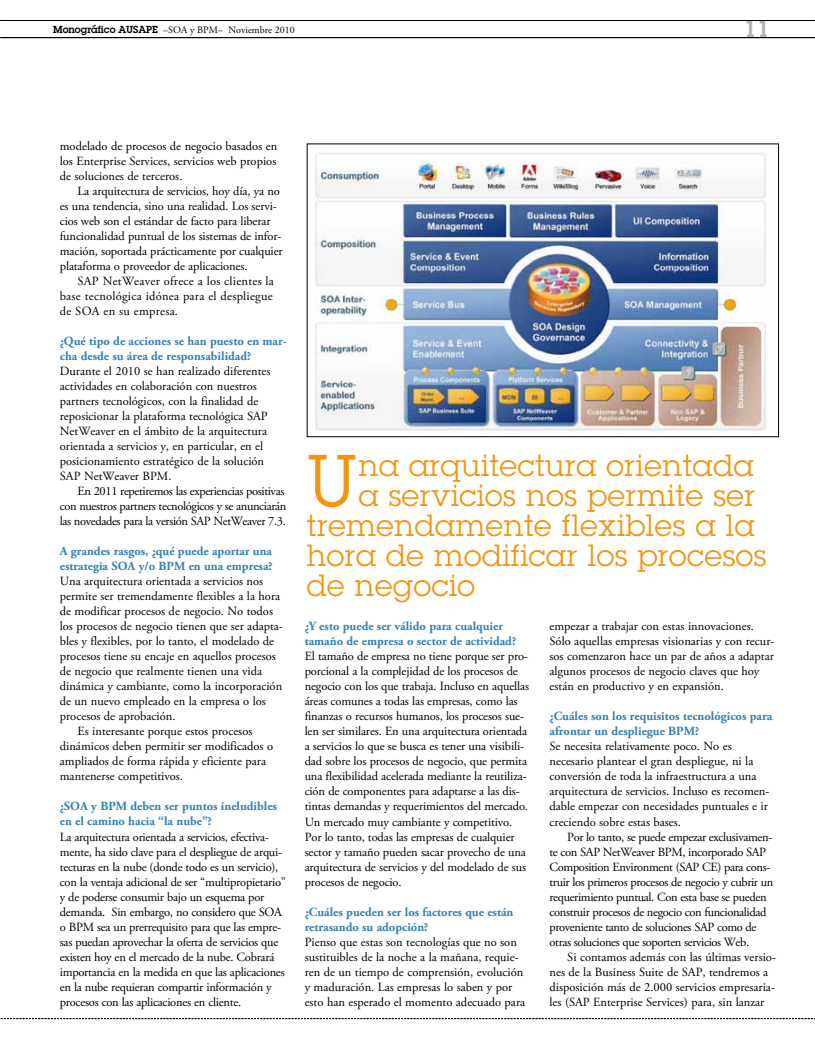
<style>
.page{position:relative;width:815px;height:1053px;background:#fff}
.page>*{position:absolute;margin:0;border:0;box-sizing:border-box;transform-origin:0 0}
.t1{font:72px "Lubalin Graph Std";color:#f39512}
.t2{font:30px "Lubalin Graph Std";letter-spacing:.02em;color:#f39512}
.t3{font:600 22.5px "Lubalin Graph Std";color:#b1b3b4}
.t4{font:12.5px/15px "Adobe Garamond Pro";letter-spacing:-.01em;color:#000}
.t5{font:12.5px/15px "Adobe Garamond Pro";letter-spacing:-.03em;color:#000}
.t6{font:700 12.5px/15px "Adobe Garamond Pro";color:#3481b3}
.t7{font:10px "Adobe Garamond Pro";color:#000}
.s1{font-family:"Lubalin Graph Std";font-weight:600}
</style>
<div class="page">
<hr style="left:0;top:37px;width:815px;height:1px;background:#000">
<svg style="left:1px;top:1018px;width:814px;height:1px"></svg>
<hr style="left:0;top:20px;width:815px;height:1px;background:#000">
<img style="left:315px;top:152px;width:451px;height:279px">
<div style="left:307px;top:144px;width:472px;height:293px;border:1px solid #000"></div>
<p class="t7" style="left:53px;top:24px;width:243px"><span class="s1">Monográfico AUSAPE</span> –SOA y BPM– Noviembre 2010</p>
<h3 class="t3" style="left:744px;top:14px;width:28px">11</h3>
<p class="t4" style="left:60px;top:139px;width:219px;text-align:justify">modelado de procesos de negocio basados en los Enterprise Services, servicios web propios de soluciones de terceros.</p>
<p class="t4" style="left:60px;top:184px;width:224px;text-indent:18px">La arquitectura de servicios, hoy día, ya no es una tendencia, sino una realidad. Los servi&shy;cios web son el estándar de facto para liberar funcionalidad puntual de los sistemas de infor&shy;mación, soportada prácticamente por cualquier plataforma o proveedor de aplicaciones.</p>
<p class="t4" style="left:60px;top:274px;width:216px;text-align:justify;text-indent:18px">SAP NetWeaver ofrece a los clientes la base tecnológica idónea para el despliegue de SOA en su empresa.</p>
<p class="t6" style="left:60px;top:334px;width:229px">¿Qué tipo de acciones se han puesto en mar&shy;cha desde su área de responsabilidad?</p>
<p class="t4" style="left:60px;top:364px;width:212px">Durante el 2010 se han realizado diferentes actividades en colaboración con nuestros partners tecnológicos, con la finalidad de reposicionar la plataforma tecnológica SAP NetWeaver en el ámbito de la arquitectura orientada a servicios y, en particular, en el posicionamiento estratégico de la solución SAP NetWeaver BPM.</p>
<p class="t5" style="left:60px;top:484px;width:228px;text-indent:18px">En 2011 repetiremos las experiencias positivas con nuestros partners tecnológicos y se anunciarán las novedades para la versión SAP NetWeaver 7.3.</p>
<p class="t6" style="left:60px;top:544px;width:214px">A grandes rasgos, ¿qué puede aportar una estrategia SOA y/o BPM en una empresa?</p>
<p class="t4" style="left:60px;top:574px;width:205px">Una arquitectura orientada a servicios nos</p>
<p class="t4" style="left:60px;top:589px;width:222px">permite ser tremendamente flexibles a la hora</p>
<p class="t4" style="left:60px;top:604px;width:215px">de modificar procesos de negocio. No todos</p>
<p class="t4" style="left:60px;top:619px;width:225px">los procesos de negocio tienen que ser adapta-</p>
<p class="t4" style="left:60px;top:634px;width:216px">bles y flexibles, por lo tanto, el modelado de</p>
<p class="t4" style="left:60px;top:649px;width:217px">procesos tiene su encaje en aquellos procesos</p>
<p class="t4" style="left:60px;top:664px;width:204px">de negocio que realmente tienen una vida</p>
<p class="t4" style="left:60px;top:679px;width:224px">dinámica y cambiante, como la incorporación</p>
<p class="t4" style="left:60px;top:694px;width:208px">de un nuevo empleado en la empresa o los</p>
<p class="t4" style="left:60px;top:709px;width:117px">procesos de aprobación.</p>
<p class="t4" style="left:78px;top:724px;width:176px">Es interesante porque estos procesos</p>
<p class="t4" style="left:60px;top:739px;width:215px">dinámicos deben permitir ser modificados o</p>
<p class="t4" style="left:60px;top:754px;width:208px">ampliados de forma rápida y eficiente para</p>
<p class="t4" style="left:60px;top:769px;width:125px">mantenerse competitivos.</p>
<p class="t6" style="left:60px;top:799px;width:219px">¿SOA y BPM deben ser puntos ineludibles en el camino hacia “la nube”?</p>
<p class="t4" style="left:60px;top:829px;width:228px">La arquitectura orientada a servicios, efectiva&shy;mente, ha sido clave para el despliegue de arqui&shy;tecturas en la nube (donde todo es un servicio), con la ventaja adicional de ser “multipropietario” y de poderse consumir bajo un esquema por demanda. Sin embargo, no considero que SOA o BPM sea un prerrequisito para que las empre&shy;sas puedan aprovechar la oferta de servicios que existen hoy en el mercado de la nube. Cobrará importancia en la medida en que las aplicaciones en la nube requieran compartir información y procesos con las aplicaciones en cliente.</p>
<h1 class="t1" style="left:307px;top:435px;width:52px">U</h1>
<h2 class="t2" style="left:359px;top:447px;width:396px">na arquitectura orientada</h2>
<h2 class="t2" style="left:359px;top:477px;width:398px">a servicios nos permite ser</h2>
<h2 class="t2" style="left:307px;top:507px;width:449px">tremendamente flexibles a la</h2>
<h2 class="t2" style="left:307px;top:537px;width:461px">hora de modificar los procesos</h2>
<h2 class="t2" style="left:307px;top:567px;width:169px">de negocio</h2>
<p class="t6" style="left:305px;top:619px;width:213px">¿Y esto puede ser válido para cualquier tamaño de empresa o sector de actividad?</p>
<p class="t4" style="left:305px;top:649px;width:226px">El tamaño de empresa no tiene porque ser pro&shy;porcional a la complejidad de los procesos de negocio con los que trabaja. Incluso en aquellas áreas comunes a todas las empresas, como las finanzas o recursos humanos, los procesos sue&shy;len ser similares. En una arquitectura orientada a servicios lo que se busca es tener una visibili&shy;dad sobre los procesos de negocio, que permita una flexibilidad acelerada mediante la reutiliza&shy;ción de componentes para adaptarse a las dis&shy;tintas demandas y requerimientos del mercado.<br>Un mercado muy cambiante y competitivo.<br>Por lo tanto, todas las empresas de cualquier sector y tamaño pueden sacar provecho de una arquitectura de servicios y del modelado de sus procesos de negocio.</p>
<p class="t6" style="left:305px;top:904px;width:210px">¿Cuáles pueden ser los factores que están retrasando su adopción?</p>
<p class="t4" style="left:305px;top:934px;width:222px">Pienso que estas son tecnologías que no son sustituibles de la noche a la mañana, requie&shy;ren de un tiempo de comprensión, evolución y maduración. Las empresas lo saben y por esto han esperado el momento adecuado para</p>
<p class="t4" style="left:550px;top:619px;width:226px">empezar a trabajar con estas innovaciones.<br>Sólo aquellas empresas visionarias y con recur&shy;sos comenzaron hace un par de años a adaptar algunos procesos de negocio claves que hoy están en productivo y en expansión.</p>
<p class="t6" style="left:550px;top:709px;width:224px">¿Cuáles son los requisitos tecnológicos para afrontar un despliegue BPM?</p>
<p class="t4" style="left:550px;top:739px;width:221px">Se necesita relativamente poco. No es necesario plantear el gran despliegue, ni la conversión de toda la infraestructura a una arquitectura de servicios. Incluso es recomen&shy;dable empezar con necesidades puntuales e ir creciendo sobre estas bases.</p>
<p class="t5" style="left:550px;top:829px;width:225px;text-indent:18px">Por lo tanto, se puede empezar exclusivamen&shy;te con SAP NetWeaver BPM, incorporado SAP Composition Environment (SAP CE) para cons&shy;truir los primeros procesos de negocio y cubrir un requerimiento puntual. Con esta base se pueden construir procesos de negocio con funcionalidad proveniente tanto de soluciones SAP como de otras soluciones que soporten servicios Web.</p>
<p class="t4" style="left:550px;top:949px;width:228px;text-indent:18px">Si contamos además con las últimas versio&shy;nes de la Business Suite de SAP, tendremos a disposición más de 2.000 servicios empresaria&shy;les (SAP Enterprise Services) para, sin lanzar</p>
</div>
